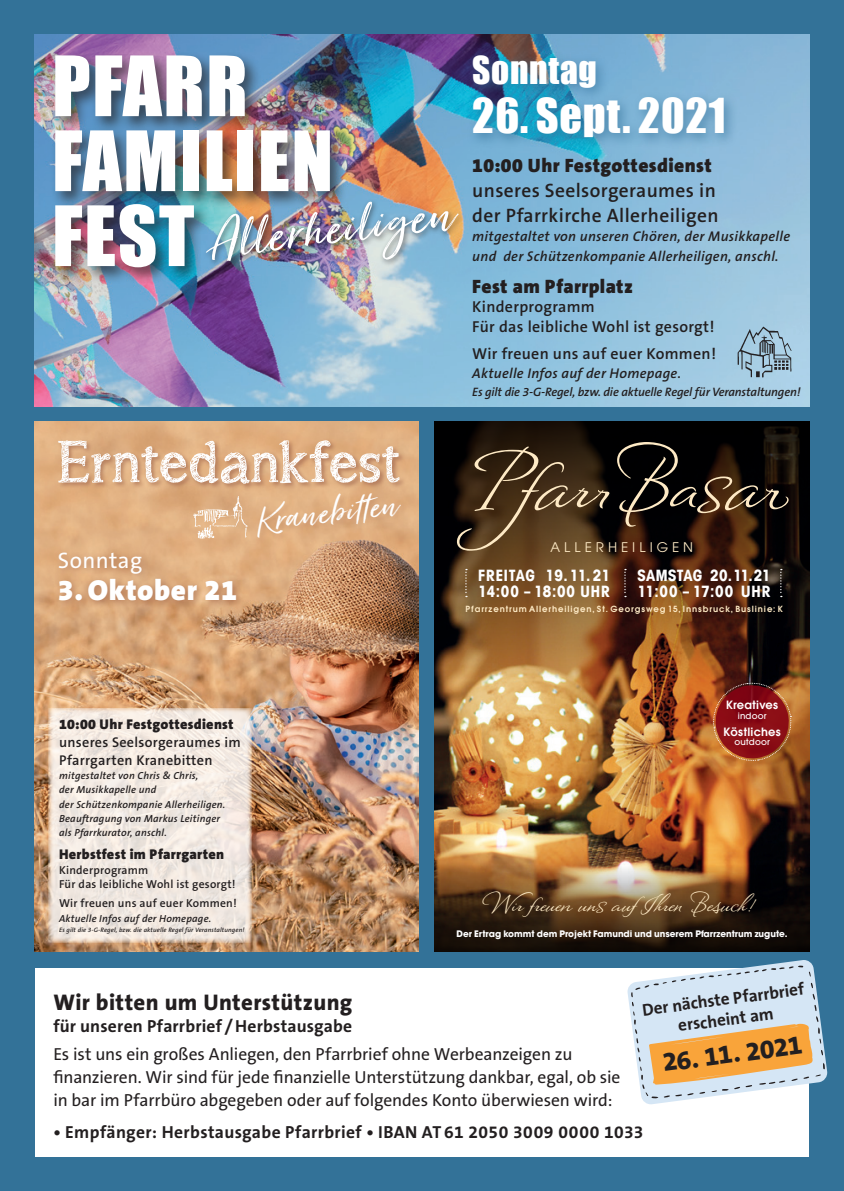
<style>
.page{position:relative;width:844px;height:1191px;background:#fff}
.page>*{position:absolute;margin:0;border:0;box-sizing:border-box;transform-origin:0 0}
.t1{font:89.42px "Montague Script";color:#feeac5}
.t2{font:76.83px/74.9px "Impact";letter-spacing:.02em;color:#fff}
.t3{font:64.4px "Just Lovely Slanted Wide";color:#fff}
.t4{font:57.93px "asongforjennifer";letter-spacing:.02em;color:#fff}
.t5{font:44.27px "Impact";letter-spacing:.02em;color:#fff}
.t6{font:41.82px "Just Lovely Slanted Wide";color:#fff}
.t7{font:35.35px "Impact";letter-spacing:.02em;color:#fff}
.t8{font:900 29.05px "The Sans B W9";letter-spacing:.02em;color:#fff}
.t9{font:26.95px "Montague Script";color:#feeac5}
.t10{font:800 26.6px "The Sans B W8";color:#231f20}
.t11{font:800 22.75px "The Sans B W8";letter-spacing:.015em;color:#231f20}
.t12{font:22.57px "The Sans B W5 Plain";letter-spacing:.02em;color:#fff}
.t13{font:600 19.43px/24.7px "The Sans B W6";letter-spacing:.02em;color:#231f20}
.t14{font:900 19.43px "The Sans B W9";letter-spacing:.02em;color:#231f20}
.t15{font:17.5px/22.8px "The Sans B W5 Plain";letter-spacing:-.005em;color:#231f20}
.t16{font:700 17.5px "The Sans B W7";letter-spacing:.015em;color:#231f20}
.t17{font:700 17.15px/20.1px "The Sans B W7";color:#231f20;text-align:center}
.t18{font:700 condensed 16.97px/15.6px "Avant Garde Gothic Itc T";letter-spacing:.06em;color:#fff}
.t19{font:700 condensed 16.97px/15.6px "Avant Garde Gothic Itc T";letter-spacing:.03em;color:#fff}
.t20{font:600 15.92px/19.4px "The Sans B W6";letter-spacing:.02em;color:#231f20}
.t21{font:14.7px "Avant Garde Gothic Itc T";letter-spacing:.27em;color:#feeac5}
.t22{font:italic 600 14.17px/19.4px "The Sans B W6";letter-spacing:.02em;color:#231f20}
.t23{font:900 14.17px "The Sans B W9";letter-spacing:.02em;color:#231f20}
.t24{font:600 14.17px/18px "The Sans B W6";letter-spacing:.02em;color:#231f20}
.t25{font:600 12.6px "Avant Gar Got Itc TCE";letter-spacing:.02em;color:#fff}
.t26{font:italic 600 12.25px "The Sans B W6";letter-spacing:-.01em;color:#231f20}
.t27{font:600 11.55px/14.2px "The Sans B W6";letter-spacing:.02em;color:#231f20}
.t28{font:italic 600 10.33px/14.2px "The Sans B W6";letter-spacing:.02em;color:#231f20}
.t29{font:500 9.62px "Avant Gar Got Itc TCE";letter-spacing:.02em;color:#fff}
.t30{font:600 9.28px "Avant Garde Gothic Itc T";letter-spacing:.095em;color:#feeac5}
.t31{font:700 8.92px "Avant Garde";color:#fff}
.t32{font:italic 600 6.48px "The Sans B W6";letter-spacing:.02em;color:#231f20}
</style>
<div class="page">
<div style="left:0;top:0;width:843px;height:1191px;background:#337298"></div>
<div style="left:35px;top:968px;width:773px;height:189px;background:#fff"></div>
<svg style="left:627px;top:960px;width:200px;height:145px"></svg>
<img style="left:35px;top:422px;width:383px;height:529px">
<div style="left:57px;top:439px;width:349px;height:51px;background:#995e48;opacity:.66"></div>
<div style="left:256px;top:491px;width:152px;height:54px;background:#995e48;opacity:.3"></div>
<div style="left:54px;top:547px;width:191px;height:62px;background:#995e48;opacity:.64"></div>
<svg style="left:48px;top:707px;width:203px;height:235px;background:#f0e7de"></svg>
<img style="left:192px;top:496px;width:56px;height:42px">
<img style="left:434px;top:680px;width:375px;height:184px">
<svg style="left:434px;top:422px;width:375px;height:258px;background:#432914"></svg>
<svg style="left:434px;top:864px;width:375px;height:87px;background:#503822"></svg>
<img style="left:711px;top:681px;width:81px;height:81px">
<svg style="left:465px;top:569px;width:2px;height:28px"></svg>
<svg style="left:624px;top:569px;width:1px;height:28px"></svg>
<svg style="left:780px;top:569px;width:1px;height:28px"></svg>
<img style="left:35px;top:35px;width:774px;height:372px">
<div style="left:51px;top:51px;width:297px;height:234px;background:#231f20;opacity:.66"></div>
<div style="left:202px;top:198px;width:263px;height:70px;background:#231f20;opacity:.59"></div>
<div style="left:466px;top:49px;width:272px;height:103px;background:#337298;opacity:.64"></div>
<img style="left:734px;top:324px;width:59px;height:55px">
<h2 class="t2" style="left:52px;top:47px;width:282px">PFARR<br>FAMILIEN<br>FEST</h2>
<h3 class="t3" style="left:202px;top:204px;width:248px;rotate:-7deg">Allerheiligen</h3>
<h3 class="t7" style="left:472px;top:43px;width:126px">Sonntag</h3>
<h3 class="t5" style="left:472px;top:82px;width:255px">26. Sept. 2021</h3>
<p class="t14" style="left:472px;top:153px;width:241px">10:00 Uhr Festgottesdienst</p>
<p class="t13" style="left:472px;top:178px;width:248px">unseres Seelsorgeraumes in der Pfarrkirche Allerheiligen</p>
<p class="t22" style="left:472px;top:227px;width:319px">mitgestaltet von unseren Chören, der Musikkapelle und der Schützenkompanie Allerheiligen, anschl.</p>
<p class="t14" style="left:472px;top:274px;width:162px">Fest am Pfarrplatz</p>
<p class="t20" style="left:472px;top:297px;width:244px">Kinderprogramm<br>Für das leibliche Wohl ist gesorgt!</p>
<p class="t20" style="left:472px;top:344px;width:245px">Wir freuen uns auf euer Kommen!</p>
<p class="t22" style="left:472px;top:364px;width:210px">Aktuelle Infos auf der Homepage.</p>
<p class="t26" style="left:472px;top:384px;width:330px">Es gilt die 3-G-Regel, bzw. die aktuelle Regel für Veranstaltungen!</p>
<h3 class="t4" style="left:58px;top:427px;width:343px">Erntedankfest</h3>
<h3 class="t6" style="left:255px;top:496px;width:142px;rotate:-7deg">Kranebitten</h3>
<p class="t12" style="left:58px;top:545px;width:86px">Sonntag</p>
<h3 class="t8" style="left:58px;top:571px;width:180px">3. Oktober 21</h3>
<p class="t23" style="left:59px;top:715px;width:176px">10:00 Uhr Festgottesdienst</p>
<p class="t24" style="left:59px;top:733px;width:183px">unseres Seelsorgeraumes im<br>Pfarrgarten Kranebitten</p>
<p class="t28" style="left:59px;top:768px;width:168px">mitgestaltet von Chris &amp; Chris,<br>der Musikkapelle und<br>der Schützenkompanie Allerheiligen.<br>Beauftragung von Markus Leitinger als Pfarrkurator, anschl.</p>
<p class="t23" style="left:59px;top:845px;width:166px">Herbstfest im Pfarrgarten</p>
<p class="t27" style="left:59px;top:862px;width:178px">Kinderprogramm<br>Für das leibliche Wohl ist gesorgt!</p>
<p class="t27" style="left:59px;top:896px;width:179px">Wir freuen uns auf euer Kommen!</p>
<p class="t28" style="left:59px;top:911px;width:153px">Aktuelle Infos auf der Homepage.</p>
<p class="t32" style="left:59px;top:926px;width:187px">Es gilt die 3-G-Regel, bzw. die aktuelle Regel für Veranstaltungen!</p>
<h1 class="t1" style="left:472px;top:424px;width:312px">P farrBasar</h1>
<p class="t21" style="left:550px;top:538px;width:144px">ALLERHEILIGEN</p>
<p class="t18" style="left:478px;top:567px;width:133px">FREITAG 19.11.21<br>14:00 –18:00 UHR</p>
<p class="t19" style="left:637px;top:567px;width:134px">SAMSTAG 20.11.21<br>11:00 –17:00 UHR</p>
<p class="t30" style="left:465px;top:603px;width:318px">Pfarrzentrum Allerheiligen, St. Georgsweg 15, Innsbruck, Buslinie: K</p>
<p class="t25" style="left:726px;top:698px;width:54px">Kreatives</p>
<p class="t29" style="left:737px;top:710px;width:30px">indoor</p>
<p class="t25" style="left:723px;top:724px;width:59px">Köstliches</p>
<p class="t29" style="left:734px;top:736px;width:37px">outdoor</p>
<h3 class="t9" style="left:485px;top:885px;width:272px">Wir freuen uns aufIhren Besuch!</h3>
<p class="t31" style="left:456px;top:928px;width:333px">Der Ertrag kommt dem Projekt Famundi und unserem Pfarrzentrum zugute.</p>
<p class="t17" style="left:641px;top:1000px;width:164px;rotate:-8deg">Der nächste Pfarrbrief erscheint am</p>
<h3 class="t10" style="left:660px;top:1046px;width:142px;rotate:-8deg">26. 11. 2021</h3>
<h3 class="t11" style="left:53px;top:987px;width:300px">Wir bitten um Unterstützung</h3>
<p class="t16" style="left:53px;top:1015px;width:300px">für unseren Pfarrbrief /Herbstausgabe</p>
<p class="t15" style="left:53px;top:1042px;width:568px">Es ist uns ein großes Anliegen, den Pfarrbrief ohne Werbeanzeigen zu finanzieren. Wir sind für jede finanzielle Unterstützung dankbar, egal, ob sie in bar im Pfarrbüro abgegeben oder auf folgendes Konto überwiesen wird:</p>
<p class="t16" style="left:53px;top:1121px;width:591px">• Empfänger: Herbstausgabe Pfarrbrief • IBAN AT 61 2050 3009 0000 1033</p>
</div>
